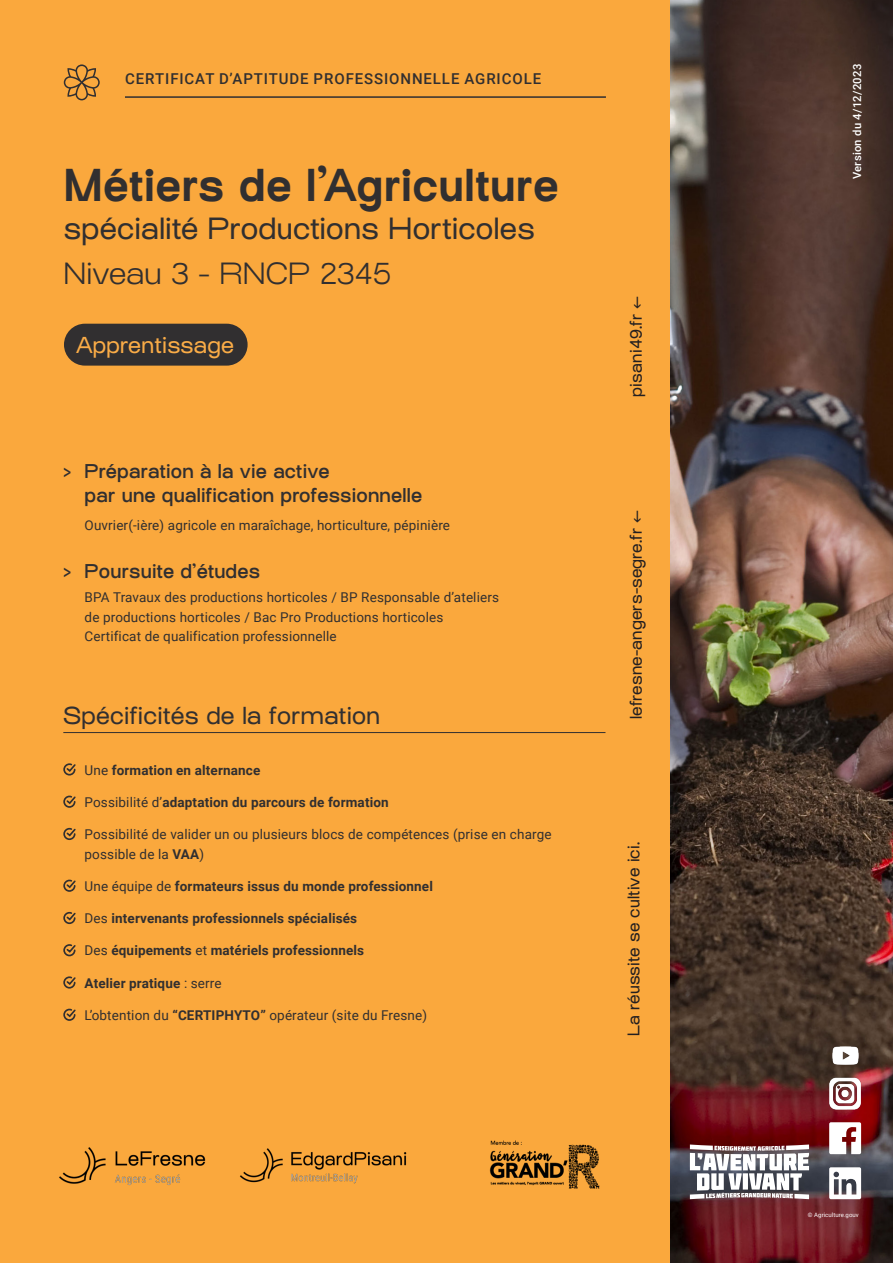
<style>
.page{position:relative;width:893px;height:1263px;background:#fff}
.page>*{position:absolute;margin:0;border:0;box-sizing:border-box;transform-origin:0 0}
.t1{font:700 45px "Osmose";letter-spacing:.005em;color:#312f30}
.t2{font:30px "Osmose";letter-spacing:.005em;color:#312f30}
.t3{font:300 30px "Osmose";letter-spacing:.005em;color:#312f30}
.t4{font:24px "Osmose";letter-spacing:.01em;color:#312f30}
.t5{font:22.5px "Osmose";letter-spacing:.01em;color:#faac47}
.t6{font:500 19.5px/24px "Osmose";letter-spacing:.01em;color:#312f30}
.t7{font:16.5px "Osmose";letter-spacing:.01em;color:#231f20}
.t8{font:500 15px "Roboto";letter-spacing:.06em;color:#312f30}
.t9{font:13.5px/19.5px "Roboto";letter-spacing:.01em;color:#312f30}
.t10{font:700 13.5px "Roboto";letter-spacing:.01em;color:#312f30}
.t11{font:500 11.25px "Roboto";letter-spacing:.025em;color:#fff}
.t12{font:6px "Roboto";letter-spacing:.01em;color:#fff}
.s1{font-weight:400}
.s2{font-weight:700}
</style>
<div class="page">
<img style="left:670px;top:0;width:223px;height:1263px">
<div style="left:0;top:0;width:670px;height:1263px;background:#faa83d"></div>
<svg style="left:829px;top:1167px;width:32px;height:32px"></svg>
<svg style="left:829px;top:1122px;width:32px;height:32px"></svg>
<div style="left:64px;top:324px;width:184px;height:42px;background:#312f30;border-radius:21px"></div>
<hr style="left:63px;top:732px;width:542px;height:1px;background:#312f30">
<svg style="left:62px;top:762px;width:15px;height:14px"></svg>
<svg style="left:62px;top:795px;width:15px;height:14px"></svg>
<svg style="left:62px;top:827px;width:15px;height:14px"></svg>
<svg style="left:62px;top:879px;width:15px;height:14px"></svg>
<svg style="left:62px;top:911px;width:15px;height:14px"></svg>
<svg style="left:62px;top:943px;width:15px;height:14px"></svg>
<svg style="left:62px;top:975px;width:15px;height:14px"></svg>
<svg style="left:62px;top:1008px;width:15px;height:14px"></svg>
<hr style="left:125px;top:96px;width:481px;height:2px;background:#312f30">
<svg style="left:64px;top:64px;width:36px;height:36px"></svg>
<img style="left:476px;top:1129px;width:130px;height:70px">
<svg style="left:690px;top:1144px;width:119px;height:55px"></svg>
<img style="left:829px;top:1077px;width:32px;height:32px">
<img style="left:829px;top:1040px;width:32px;height:31px">
<img style="left:37px;top:1120px;width:191px;height:93px">
<img style="left:212px;top:1123px;width:222px;height:86px">
<p class="t8" style="left:125px;top:68px;width:417px">CERTIFICAT D’APTITUDE PROFESSIONNELLE AGRICOLE</p>
<p class="t1" style="left:64px;top:159px;width:496px">Métiers de l’Agriculture</p>
<p class="t2" style="left:64px;top:211px;width:472px">spécialité Productions Horticoles</p>
<p class="t3" style="left:64px;top:256px;width:329px">Niveau 3 - RNCP 2345</p>
<p class="t5" style="left:76px;top:332px;width:159px">Apprentissage</p>
<p class="t6" style="left:85px;top:462px;width:339px;text-indent:-21px">&gt; Préparation à la vie active<br>par une qualification professionnelle</p>
<p class="t9" style="left:85px;top:515px;width:367px">Ouvrier(-ière) agricole en maraîchage, horticulture, pépinière</p>
<p class="t6" style="left:63px;top:562px;width:198px">&gt; Poursuite d’études</p>
<p class="t9" style="left:85px;top:587px;width:416px">BPA Travaux des productions horticoles / BP Responsable d’ateliers de productions horticoles / Bac Pro Productions horticoles<br>Certificat de qualification professionnelle</p>
<p class="t4" style="left:63px;top:701px;width:319px">Spécificités de la formation</p>
<p class="t10" style="left:85px;top:760px;width:177px"><span class="s1">Une</span> formation en alternance</p>
<p class="t10" style="left:85px;top:793px;width:306px"><span class="s1">Possibilité d’</span>adaptation du parcours de formation</p>
<p class="t9" style="left:85px;top:824px;width:469px">Possibilité de valider un ou plusieurs blocs de compétences (prise en charge possible de la <span class="s2">VAA</span>)</p>
<p class="t10" style="left:85px;top:877px;width:350px"><span class="s1">Une équipe de</span> formateurs issus du monde professionnel</p>
<p class="t10" style="left:85px;top:909px;width:274px"><span class="s1">Des</span> intervenants professionnels spécialisés</p>
<p class="t10" style="left:85px;top:941px;width:281px"><span class="s1">Des</span> équipements <span class="s1">et</span> matériels professionnels</p>
<p class="t10" style="left:85px;top:973px;width:139px">Atelier pratique <span class="s1">: serre</span></p>
<p class="t9" style="left:85px;top:1005px;width:344px">L’obtention du <span class="s2">“CERTIPHYTO”</span> opérateur (site du Fresne)</p>
<p class="t7" style="left:626px;top:396px;width:102px;rotate:-90deg">pisani49.fr ←</p>
<p class="t7" style="left:626px;top:719px;width:211px;rotate:-90deg">lefresne-angers-segre.fr ←</p>
<p class="t7" style="left:624px;top:1036px;width:196px;rotate:-90deg">La réussite se cultive ici.</p>
<p class="t11" style="left:849px;top:179px;width:117px;rotate:-90deg">Version du 4/12/2023</p>
<p class="t12" style="left:808px;top:1210px;width:52px">© Agriculture.gouv</p>
</div>
